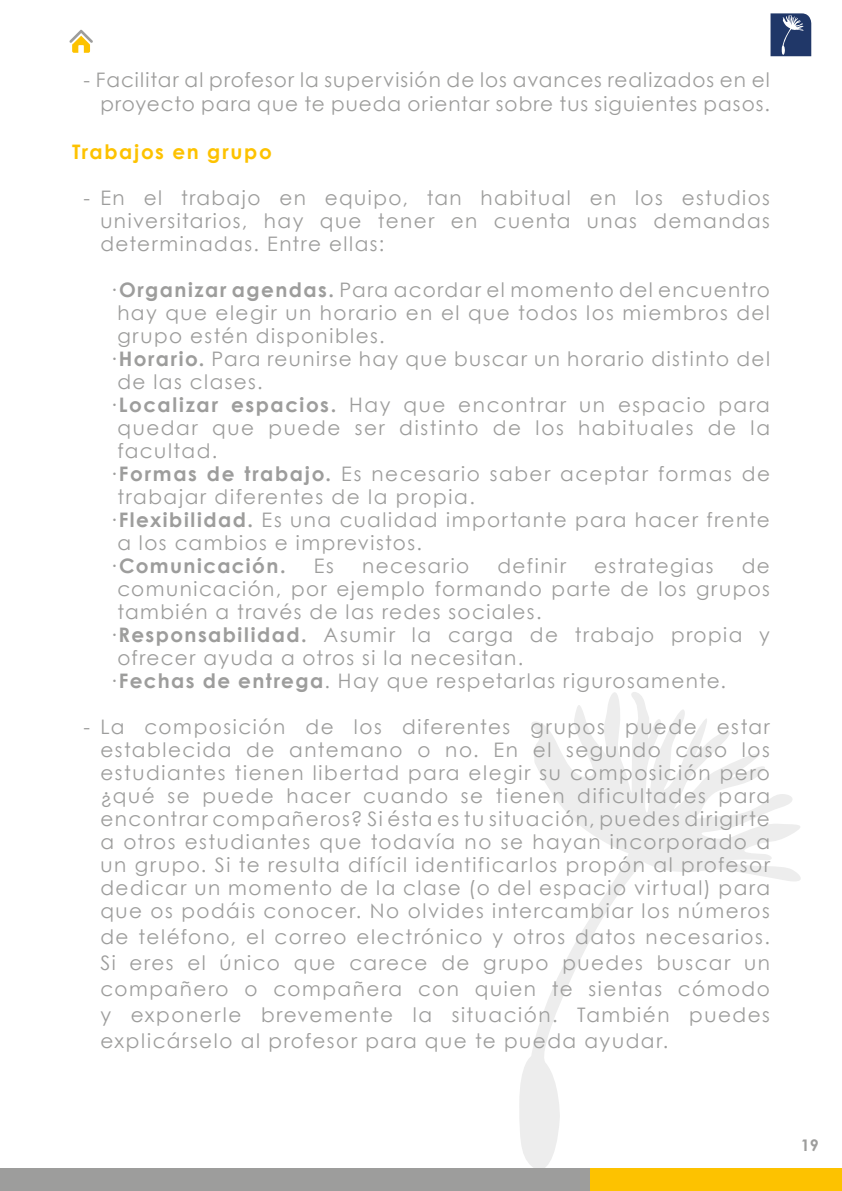
<style>
.page{position:relative;width:842px;height:1191px;background:#fff}
.page>*{position:absolute;margin:0;border:0;box-sizing:border-box;transform-origin:0 0}
.t1{font:20px/23px "Century Gothic";letter-spacing:.07em;color:#9d9d9c;text-align:justify}
.t2{font:20px/24px "Century Gothic";letter-spacing:.05em;color:#9d9d9c;text-align:right}
.t3{font:700 20px "Century Gothic";letter-spacing:.08em;color:#fdc200}
.t4{font:700 20px "Century Gothic";letter-spacing:.07em;color:#9d9d9c}
.t5{font:700 16px "Century Gothic";color:#9d9d9c}
.s1{font-weight:700}
.s2{font-weight:400}
</style>
<div class="page">
<svg style="left:519px;top:692px;width:282px;height:476px"></svg>
<div style="left:0;top:1168px;width:591px;height:23px;background:#9d9d9c"></div>
<div style="left:591px;top:1168px;width:251px;height:23px;background:#fdc200"></div>
<svg style="left:770px;top:13px;width:41px;height:43px;background:#3e527c"></svg>
<svg style="left:69px;top:30px;width:24px;height:23px"></svg>
<p class="t2" style="left:83px;top:67px;width:688px">- Facilitar al profesor la supervisión de los avances realizados en el proyecto para que te pueda orientar sobre tus siguientes pasos.</p>
<p class="t3" style="left:72px;top:139px;width:201px">Trabajos en grupo</p>
<p class="t1" style="left:100px;top:186px;width:671px;text-indent:-17px">- En el trabajo en equipo, tan habitual en los estudios universitarios, hay que tener en cuenta unas demandas determinadas. Entre ellas:</p>
<p class="t1" style="left:112px;top:278px;width:660px">∙<span class="s1">Organizar agendas.</span> Para acordar el momento del encuentro hay que elegir un horario en el que todos los miembros del grupo estén disponibles.</p>
<p class="t1" style="left:112px;top:347px;width:660px">∙<span class="s1">Horario.</span> Para reunirse hay que buscar un horario distinto del de las clases.</p>
<p class="t1" style="left:112px;top:393px;width:660px">∙<span class="s1">Localizar espacios.</span> Hay que encontrar un espacio para quedar que puede ser distinto de los habituales de la facultad.</p>
<p class="t1" style="left:112px;top:462px;width:660px">∙<span class="s1">Formas de trabajo.</span> Es necesario saber aceptar formas de trabajar diferentes de la propia.</p>
<p class="t1" style="left:112px;top:508px;width:660px">∙<span class="s1">Flexibilidad.</span> Es una cualidad importante para hacer frente a los cambios e imprevistos.</p>
<p class="t4" style="left:112px;top:553px;width:175px"><span class="s2">∙</span>Comunicación.</p>
<p class="t1" style="left:314px;top:554px;width:22px">Es</p>
<p class="t1" style="left:362px;top:554px;width:109px">necesario</p>
<p class="t1" style="left:497px;top:554px;width:70px">definir</p>
<p class="t1" style="left:594px;top:554px;width:121px">estrategias</p>
<p class="t1" style="left:117px;top:554px;width:654px;text-indent:624px">de comunicación, por ejemplo formando parte de los grupos también a través de las redes sociales.</p>
<p class="t1" style="left:112px;top:623px;width:660px">∙<span class="s1">Responsabilidad.</span> Asumir la carga de trabajo propia y ofrecer ayuda a otros si la necesitan.</p>
<p class="t1" style="left:112px;top:669px;width:616px">∙<span class="s1">Fechas de entrega</span>. Hay que respetarlas rigurosamente.</p>
<p class="t1" style="left:100px;top:715px;width:671px;text-indent:-17px">- La composición de los diferentes grupos puede estar establecida de antemano o no. En el segundo caso los estudiantes tienen libertad para elegir su composición pero ¿qué se puede hacer cuando se tienen dificultades para encontrar compañeros? Si ésta es tu situación, puedes dirigirte a otros estudiantes que todavía no se hayan incorporado a un grupo. Si te resulta difícil identificarlos propón al profesor dedicar un momento de la clase (o del espacio virtual) para que os podáis conocer. No olvides intercambiar los números</p>
<p class="t1" style="left:100px;top:923px;width:671px;line-height:26px">de teléfono, el correo electrónico y otros datos necesarios.<br>Si eres el único que carece de grupo puedes buscar un compañero o compañera con quien te sientas cómodo y exponerle brevemente la situación. También puedes explicárselo al profesor para que te pueda ayudar.</p>
<p class="t5" style="left:801px;top:1135px;width:19px">19</p>
</div>
